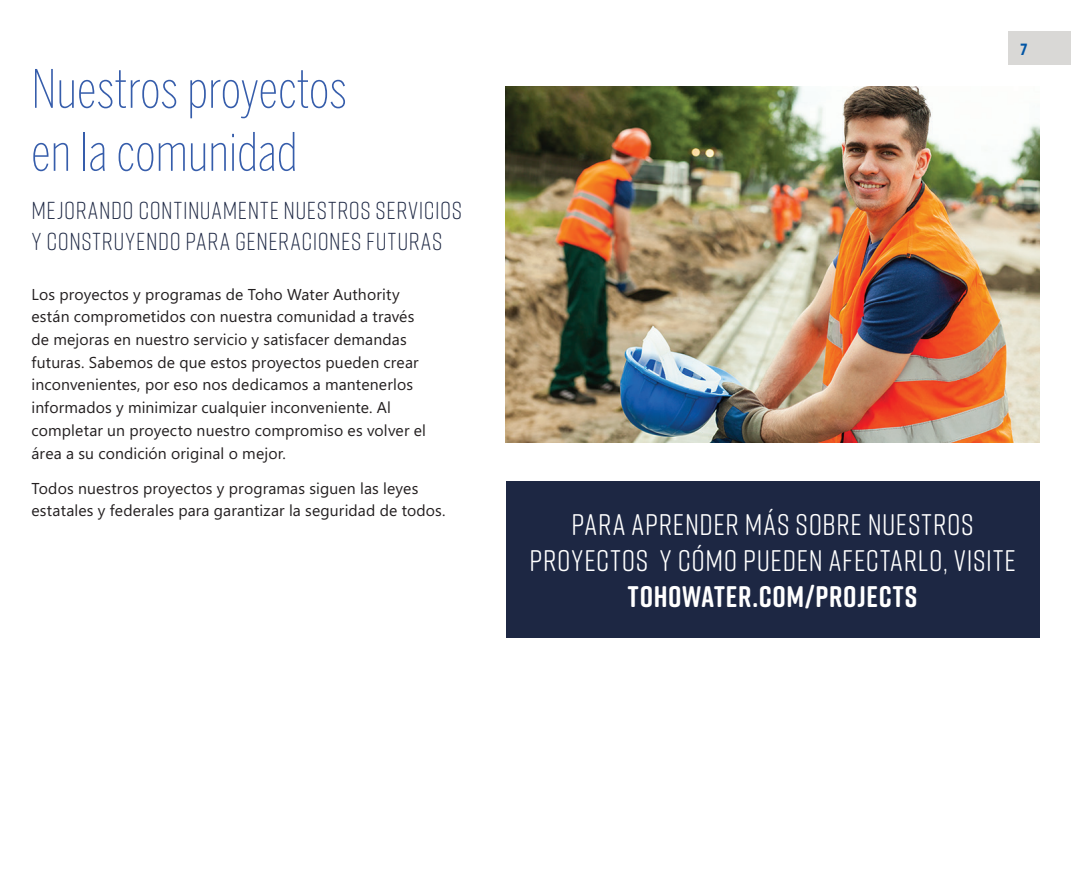
<style>
.page{position:relative;width:1071px;height:882px;background:#fff}
.page>*{position:absolute;margin:0;border:0;box-sizing:border-box;transform-origin:0 0}
.t1{font:200 52.5px/63px "Benton Sans Compressed";letter-spacing:.01em;color:#365dab}
.t2{font:29.75px/35.7px "Rift Soft";letter-spacing:.025em;color:#fff;text-align:center}
.t3{font:700 29.75px "Rift Soft";letter-spacing:.025em;color:#fff}
.t4{font:300 24.5px/31.5px "Rift Soft";letter-spacing:.025em;color:#1d2743}
.t5{font:700 condensed 17.5px "Myriad Pro";color:#0155a5}
.t6{font:15.75px/22.8px "Microsoft Phags Pa";letter-spacing:.01em;color:#231f20}
</style>
<div class="page">
<img style="left:506px;top:86px;width:534px;height:356px">
<div style="left:506px;top:481px;width:534px;height:157px;background:#1d2743"></div>
<div style="left:1008px;top:32px;width:63px;height:33px;background:#d9d8d6"></div>
<h1 class="t1" style="left:32px;top:56px;width:317px">Nuestros proyectos en la comunidad</h1>
<h3 class="t4" style="left:32px;top:193px;width:432px">MEJORANDO CONTINUAMENTE NUESTROS SERVICIOS<br>Y CONSTRUYENDO PARA GENERACIONES FUTURAS</h3>
<p class="t6" style="left:32px;top:282px;width:396px">Los proyectos y programas de Toho Water Authority están comprometidos con nuestra comunidad a través de mejoras en nuestro servicio y satisfacer demandas futuras. Sabemos de que estos proyectos pueden crear inconvenientes, por eso nos dedicamos a mantenerlos informados y minimizar cualquier inconveniente. Al completar un proyecto nuestro compromiso es volver el área a su condición original o mejor.</p>
<p class="t6" style="left:32px;top:476px;width:416px">Todos nuestros proyectos y programas siguen las leyes estatales y federales para garantizar la seguridad de todos.</p>
<p class="t5" style="left:1020px;top:38px;width:9px">7</p>
<h2 class="t2" style="left:529px;top:506px;width:488px">PARA APRENDER MÁS SOBRE NUESTROS<br>PROYECTOS Y CÓMO PUEDEN AFECTARLO, VISITE</h2>
<h2 class="t3" style="left:628px;top:575px;width:291px">TOHOWATER.COM/PROJECTS</h2>
</div>
